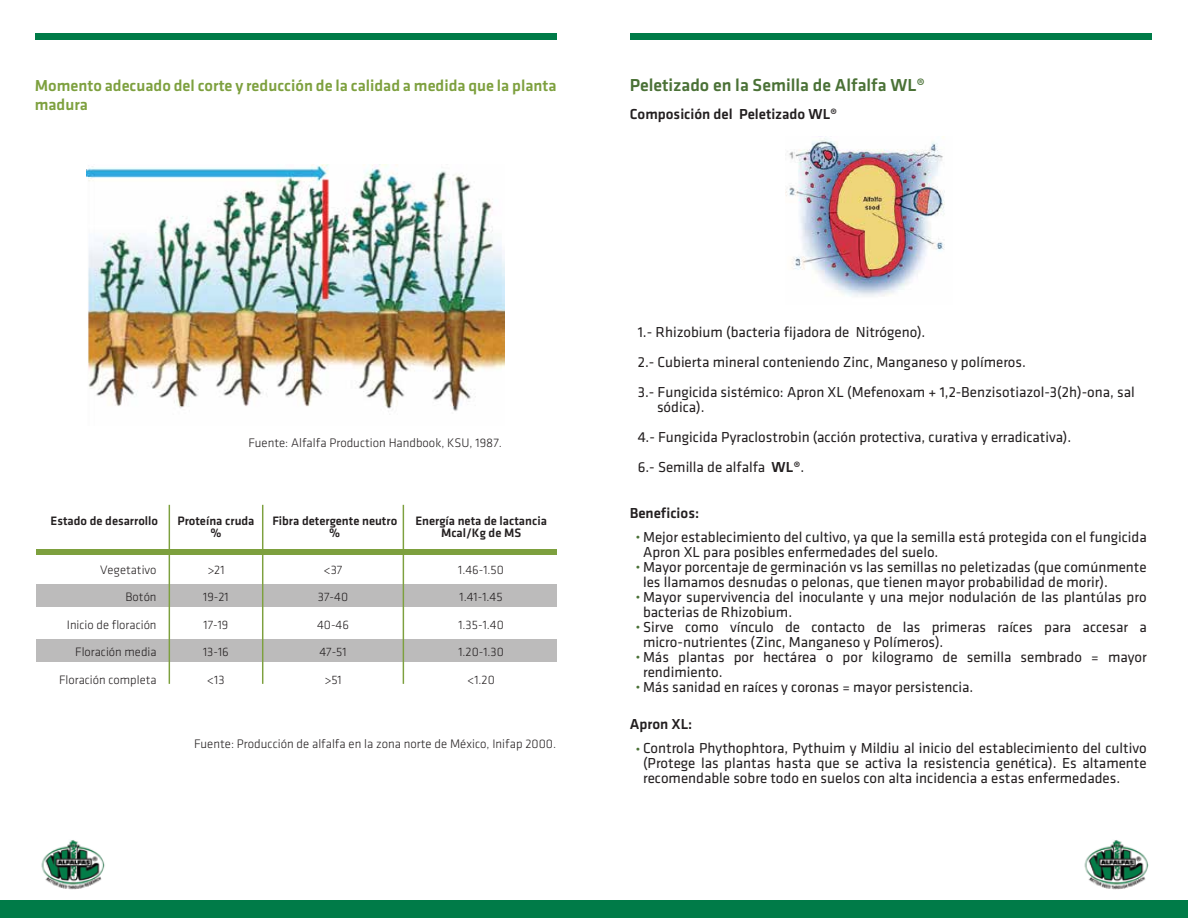
<style>
.page{position:relative;width:1188px;height:918px;background:#fff}
.page>*{position:absolute;margin:0;border:0;box-sizing:border-box;transform-origin:0 0}
.t1{font:500 18px "Klavika";color:#4a7136}
.t2{font:500 16.5px/19.5px "Klavika";color:#7da03e}
.t3{font:15px/15px "Klavika";color:#231f20}
.t4{font:500 15px "Klavika";color:#231f20}
.t5{font:300 12.75px "Klavika";color:#231f20}
.t6{font:300 12.6px/27.5px "Klavika";color:#231f20;text-align:center}
.t7{font:500 12.6px/12.6px "Klavika";color:#231f20;text-align:center}
.t8{font:12px "Klavika";color:#4a7136}
.s1{font-weight:500}
</style>
<div class="page">
<div style="left:36px;top:585px;width:520px;height:22px;background:#bcbbbb"></div>
<div style="left:36px;top:639px;width:520px;height:22px;background:#bcbbbb"></div>
<div style="left:36px;top:550px;width:520px;height:5px;background:#7da03e"></div>
<img style="left:87px;top:164px;width:418px;height:247px">
<hr style="left:169px;top:505px;width:1px;height:179px;background:#7da03e">
<hr style="left:262px;top:505px;width:1px;height:179px;background:#7da03e">
<hr style="left:403px;top:505px;width:1px;height:179px;background:#7da03e">
<img style="left:785px;top:136px;width:160px;height:161px">
<div style="left:0;top:901px;width:1188px;height:17px;background:#007b48"></div>
<img style="left:41px;top:840px;width:64px;height:50px">
<img style="left:1084px;top:840px;width:65px;height:50px">
<div style="left:35px;top:33px;width:522px;height:6px;background:#007b48"></div>
<div style="left:630px;top:33px;width:522px;height:6px;background:#007b48"></div>
<p class="t2" style="left:35px;top:76px;width:523px">Momento adecuado del corte y reducción de la calidad a medida que la planta madura</p>
<p class="t1" style="left:630px;top:75px;width:297px">Peletizado en la Semilla de Alfalfa WL®</p>
<p class="t4" style="left:630px;top:106px;width:209px">Composición del Peletizado WL®</p>
<p class="t5" style="left:248px;top:436px;width:255px">Fuente: Alfalfa Production Handbook, KSU, 1987.</p>
<p class="t7" style="left:51px;top:514px;width:109px">Estado de desarrollo</p>
<p class="t7" style="left:177px;top:514px;width:79px">Proteína cruda %</p>
<p class="t7" style="left:272px;top:514px;width:126px">Fibra detergente neutro %</p>
<p class="t7" style="left:415px;top:514px;width:133px">Energía neta de lactancia<br>Mcal/Kg de MS</p>
<p class="t6" style="left:59px;top:556px;width:99px;text-align:right">Vegetativo<br>Botón<br>Inicio de floración<br>Floración media<br>Floración completa</p>
<p class="t6" style="left:203px;top:556px;width:27px">&gt;21<br>19-21<br>17-19<br>13-16 &lt;13</p>
<p class="t6" style="left:317px;top:556px;width:33px">&lt;37<br>37-40<br>40-46<br>47-51 &gt;51</p>
<p class="t6" style="left:458px;top:556px;width:47px">1.46-1.50<br>1.41-1.45<br>1.35-1.40<br>1.20-1.30 &lt;1.20</p>
<p class="t5" style="left:194px;top:737px;width:364px">Fuente: Producción de alfalfa en la zona norte de México, Inifap 2000.</p>
<p class="t3" style="left:638px;top:318px;width:499px;line-height:30px">1.- Rhizobium (bacteria fijadora de Nitrógeno).<br>2.- Cubierta mineral conteniendo Zinc, Manganeso y polímeros.<br>3.- Fungicida sistémico: Apron XL (Mefenoxam + 1,2-Benzisotiazol-3(2h)-ona, sal</p>
<p class="t3" style="left:638px;top:393px;width:435px;line-height:30px;text-indent:19px">sódica).<br>4.- Fungicida Pyraclostrobin (acción protectiva, curativa y erradicativa).<br>6.- Semilla de alfalfa <span class="s1">WL®</span>.</p>
<p class="t4" style="left:630px;top:505px;width:71px">Beneficios:</p>
<p class="t3" style="left:643px;top:529px;width:505px">Mejor establecimiento del cultivo, ya que la semilla está protegida con el fungicida Apron XL para posibles enfermedades del suelo.<br>Mayor porcentaje de germinación vs las semillas no peletizadas (que comúnmente les llamamos desnudas o pelonas, que tienen mayor probabilidad de morir).<br>Mayor supervivencia del inoculante y una mejor nodulación de las plantúlas pro bacterias de Rhizobium.<br>Sirve como vínculo de contacto de las primeras raíces para accesar a micro-nutrientes (Zinc, Manganeso y Polímeros).<br>Más plantas por hectárea o por kilogramo de semilla sembrado = mayor rendimiento.<br>Más sanidad en raíces y coronas = mayor persistencia.</p>
<p class="t8" style="left:636px;top:530px;width:6px">•</p>
<p class="t8" style="left:636px;top:560px;width:6px">•</p>
<p class="t8" style="left:636px;top:591px;width:6px">•</p>
<p class="t8" style="left:636px;top:620px;width:6px">•</p>
<p class="t8" style="left:636px;top:651px;width:6px">•</p>
<p class="t8" style="left:636px;top:681px;width:6px">•</p>
<p class="t4" style="left:630px;top:716px;width:64px">Apron XL:</p>
<p class="t3" style="left:643px;top:741px;width:505px;text-align:justify">Controla Phythophtora, Pythuim y Mildiu al inicio del establecimiento del cultivo (Protege las plantas hasta que se activa la resistencia genética). Es altamente recomendable sobre todo en suelos con alta incidencia a estas enfermedades.</p>
<p class="t8" style="left:636px;top:742px;width:6px">•</p>
</div>
